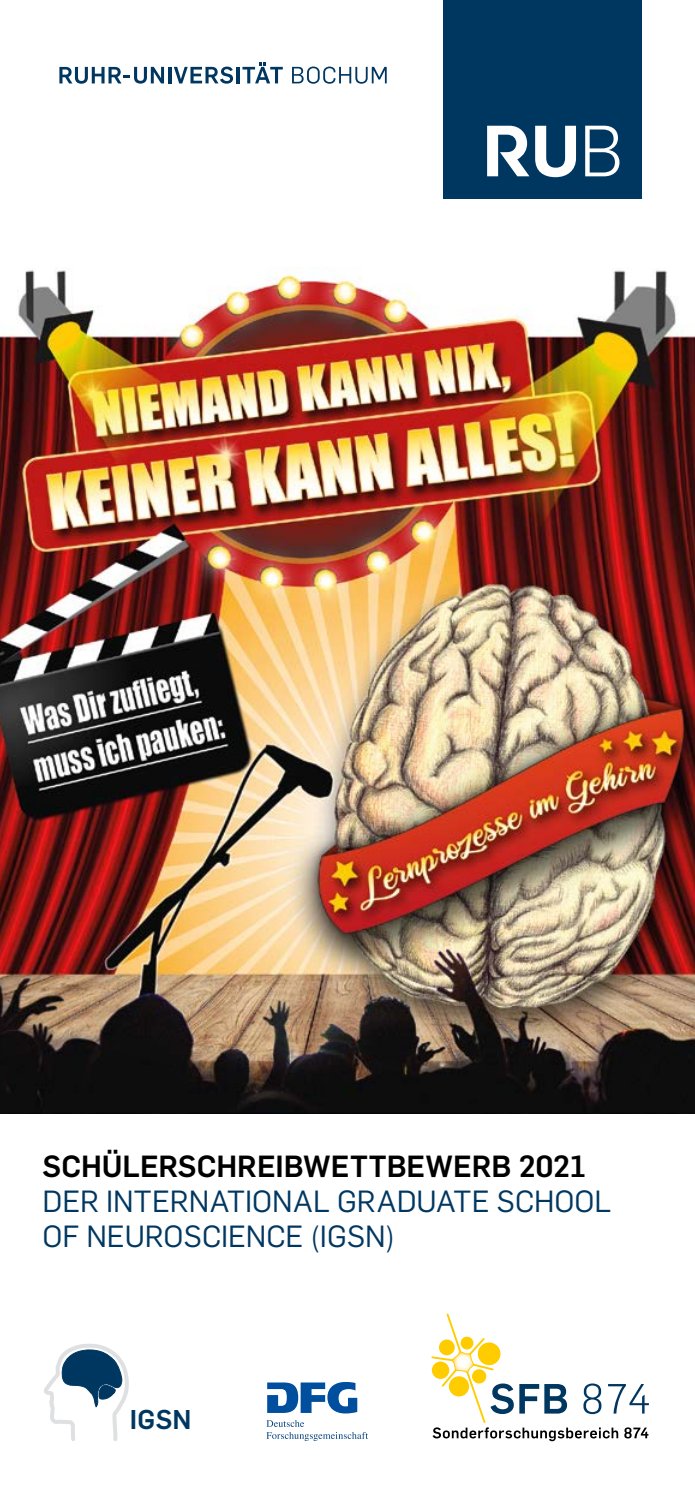
<style>
.page{position:relative;width:695px;height:1489px;background:#fff}
.page>*{position:absolute;margin:0;border:0;box-sizing:border-box;transform-origin:0 0}
.t1{font:30px/35px "Rub Flama";color:#003761}
.t2{font:700 30px "Rub Flama";color:#000}
.t3{font:700 26.75px "Rub Flama";color:#003761}
</style>
<div class="page">
<img style="left:0;top:267px;width:694px;height:846px">
<svg style="left:266px;top:1420px;width:102px;height:20px"></svg>
<svg style="left:267px;top:1382px;width:90px;height:31px"></svg>
<svg style="left:431px;top:1313px;width:217px;height:127px"></svg>
<div style="left:460px;top:1336px;width:13px;height:13px;background:#fc0;border-radius:50%"></div>
<div style="left:472px;top:1369px;width:14px;height:14px;background:#fc0;border-radius:50%"></div>
<div style="left:439px;top:1339px;width:15px;height:16px;background:#fc0;border-radius:50%"></div>
<div style="left:432px;top:1361px;width:17px;height:17px;background:#fc0;border-radius:50%"></div>
<div style="left:449px;top:1376px;width:20px;height:20px;background:#fc0;border-radius:50%"></div>
<div style="left:477px;top:1342px;width:23px;height:22px;background:#fc0;border-radius:50%"></div>
<svg style="left:44px;top:1344px;width:83px;height:97px"></svg>
<div style="left:443px;top:0;width:198px;height:198px;background:#003761"></div>
<svg style="left:585px;top:126px;width:34px;height:50px"></svg>
<svg style="left:535px;top:126px;width:41px;height:51px"></svg>
<svg style="left:487px;top:126px;width:42px;height:50px"></svg>
<svg style="left:292px;top:66px;width:94px;height:18px"></svg>
<svg style="left:242px;top:62px;width:41px;height:21px"></svg>
<hr style="left:236px;top:67px;width:3px;height:16px;background:#003761">
<svg style="left:174px;top:67px;width:59px;height:17px"></svg>
<hr style="left:168px;top:67px;width:3px;height:16px;background:#003761">
<svg style="left:59px;top:67px;width:105px;height:17px"></svg>
<p class="t2" style="left:43px;top:1144px;width:545px">SCHÜLERSCHREIBWETTBEWERB 2021</p>
<p class="t1" style="left:43px;top:1182px;width:570px">DER INTERNATIONAL GRADUATE SCHOOL<br>OF NEUROSCIENCE (IGSN)</p>
<p class="t3" style="left:130px;top:1399px;width:63px">IGSN</p>
</div>
